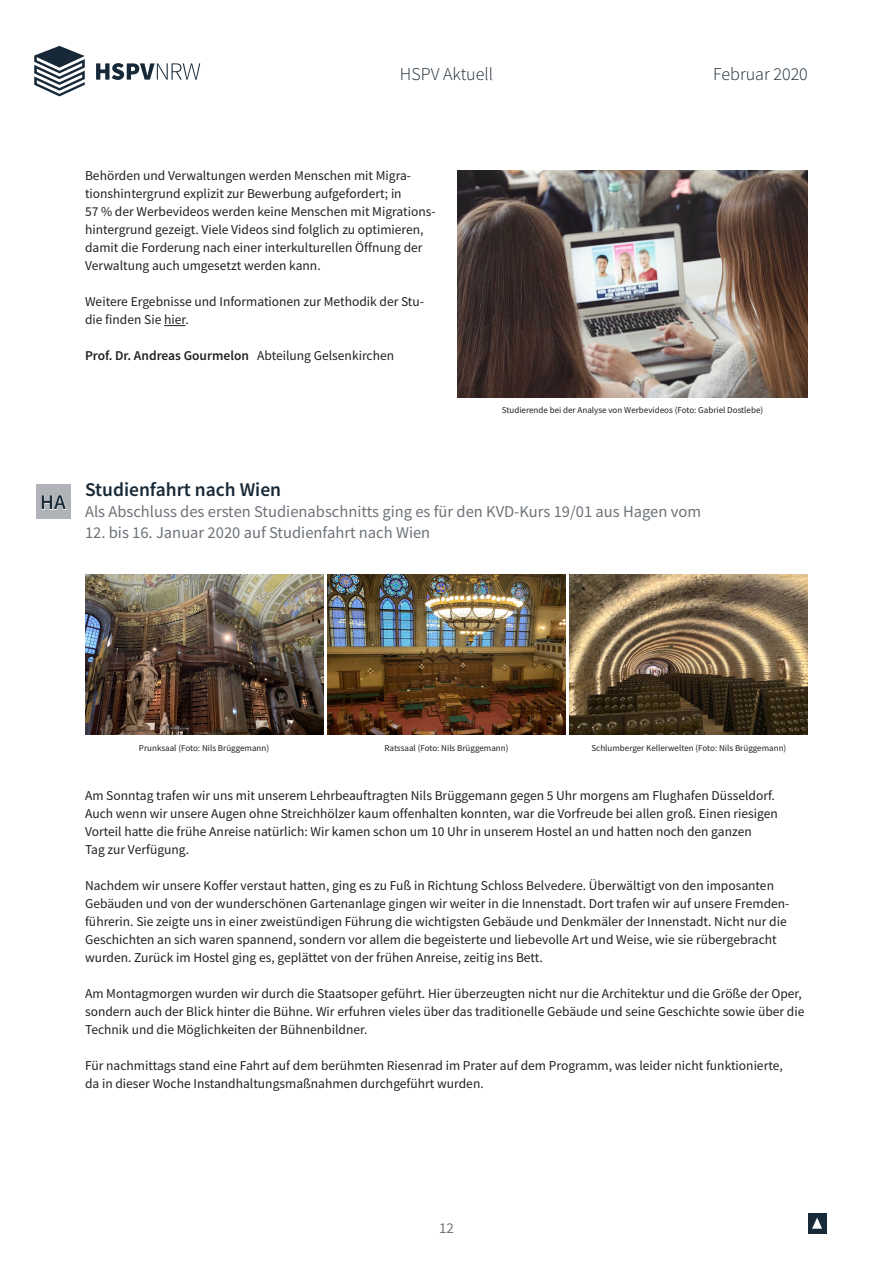
<style>
.page{position:relative;width:893px;height:1263px;background:#fff}
.page>*{position:absolute;margin:0;border:0;box-sizing:border-box;transform-origin:0 0}
.t1{font:600 21px "HSPV";color:#182937}
.t2{font:600 19.5px "HSPV";color:#182937}
.t3{font:300 18px "HSPV";color:#182937}
.t4{font:16.5px "HSPV";color:#6d7379}
.t5{font:15px "HSPV";color:#6d7379}
.t6{font:13.5px/18px "HSPV";color:#231f20}
.t7{font:600 13.5px "HSPV";color:#231f20}
.t8{font:9px "HSPV";color:#231f20}
.s1{font-weight:400}
</style>
<div class="page">
<div style="left:808px;top:1213px;width:18px;height:20px;background:#182937"></div>
<svg style="left:812px;top:1217px;width:10px;height:12px"></svg>
<svg style="left:96px;top:63px;width:104px;height:17px"></svg>
<svg style="left:34px;top:46px;width:51px;height:50px"></svg>
<div style="left:36px;top:484px;width:34px;height:35px;background:#b0b4b9"></div>
<svg style="left:41px;top:495px;width:26px;height:15px"></svg>
<svg style="left:164px;top:325px;width:21px;height:1px"></svg>
<img style="left:457px;top:170px;width:351px;height:228px">
<img style="left:570px;top:574px;width:238px;height:160px">
<img style="left:85px;top:574px;width:238px;height:160px">
<img style="left:327px;top:574px;width:239px;height:160px">
<h3 class="t3" style="left:400px;top:63px;width:95px">HSPV Aktuell</h3>
<h3 class="t3" style="left:713px;top:63px;width:96px">Februar 2020</h3>
<p class="t6" style="left:85px;top:167px;width:352px">Behörden und Verwaltungen werden Menschen mit Migra&shy;tionshintergrund explizit zur Bewerbung aufgefordert; in<br>57 % der Werbevideos werden keine Menschen mit Migrations&shy;hintergrund gezeigt. Viele Videos sind folglich zu optimieren, damit die Forderung nach einer interkulturellen Öffnung der Verwaltung auch umgesetzt werden kann.</p>
<p class="t6" style="left:85px;top:293px;width:341px">Weitere Ergebnisse und Informationen zur Methodik der Stu&shy;die finden Sie hier.</p>
<p class="t7" style="left:85px;top:347px;width:311px">Prof. Dr. Andreas Gourmelon <span class="s1">Abteilung Gelsenkirchen</span></p>
<p class="t8" style="left:502px;top:404px;width:263px">Studierende bei der Analyse von Werbevideos (Foto: Gabriel Dostlebe)</p>
<p class="t1" style="left:40px;top:488px;width:27px">HA</p>
<p class="t2" style="left:85px;top:477px;width:198px">Studienfahrt nach Wien</p>
<p class="t4" style="left:85px;top:501px;width:617px">Als Abschluss des ersten Studienabschnitts ging es für den KVD-Kurs 19/01 aus Hagen vom</p>
<p class="t4" style="left:85px;top:522px;width:347px">12. bis 16. Januar 2020 auf Studienfahrt nach Wien</p>
<p class="t8" style="left:139px;top:742px;width:132px">Prunksaal (Foto: Nils Brüggemann)</p>
<p class="t8" style="left:384px;top:742px;width:125px">Ratssaal (Foto: Nils Brüggemann)</p>
<p class="t8" style="left:591px;top:742px;width:196px">Schlumberger Kellerwelten (Foto: Nils Brüggemann)</p>
<p class="t6" style="left:85px;top:786px;width:694px">Am Sonntag trafen wir uns mit unserem Lehrbeauftragten Nils Brüggemann gegen 5 Uhr morgens am Flughafen Düsseldorf.<br>Auch wenn wir unsere Augen ohne Streichhölzer kaum offenhalten konnten, war die Vorfreude bei allen groß. Einen riesigen Vorteil hatte die frühe Anreise natürlich: Wir kamen schon um 10 Uhr in unserem Hostel an und hatten noch den ganzen<br>Tag zur Verfügung.</p>
<p class="t6" style="left:85px;top:876px;width:706px">Nachdem wir unsere Koffer verstaut hatten, ging es zu Fuß in Richtung Schloss Belvedere. Überwältigt von den imposanten Gebäuden und von der wunderschönen Gartenanlage gingen wir weiter in die Innenstadt. Dort trafen wir auf unsere Fremden&shy;führerin. Sie zeigte uns in einer zweistündigen Führung die wichtigsten Gebäude und Denkmäler der Innenstadt. Nicht nur die Geschichten an sich waren spannend, sondern vor allem die begeisterte und liebevolle Art und Weise, wie sie rübergebracht wurden. Zurück im Hostel ging es, geplättet von der frühen Anreise, zeitig ins Bett.</p>
<p class="t6" style="left:85px;top:984px;width:721px">Am Montagmorgen wurden wir durch die Staatsoper geführt. Hier überzeugten nicht nur die Architektur und die Größe der Oper, sondern auch der Blick hinter die Bühne. Wir erfuhren vieles über das traditionelle Gebäude und seine Geschichte sowie über die<br>Technik und die Möglichkeiten der Bühnenbildner.</p>
<p class="t6" style="left:85px;top:1056px;width:699px">Für nachmittags stand eine Fahrt auf dem berühmten Riesenrad im Prater auf dem Programm, was leider nicht funktionierte, da in dieser Woche Instandhaltungsmaßnahmen durchgeführt wurden.</p>
<p class="t5" style="left:439px;top:1218px;width:16px">12</p>
</div>
